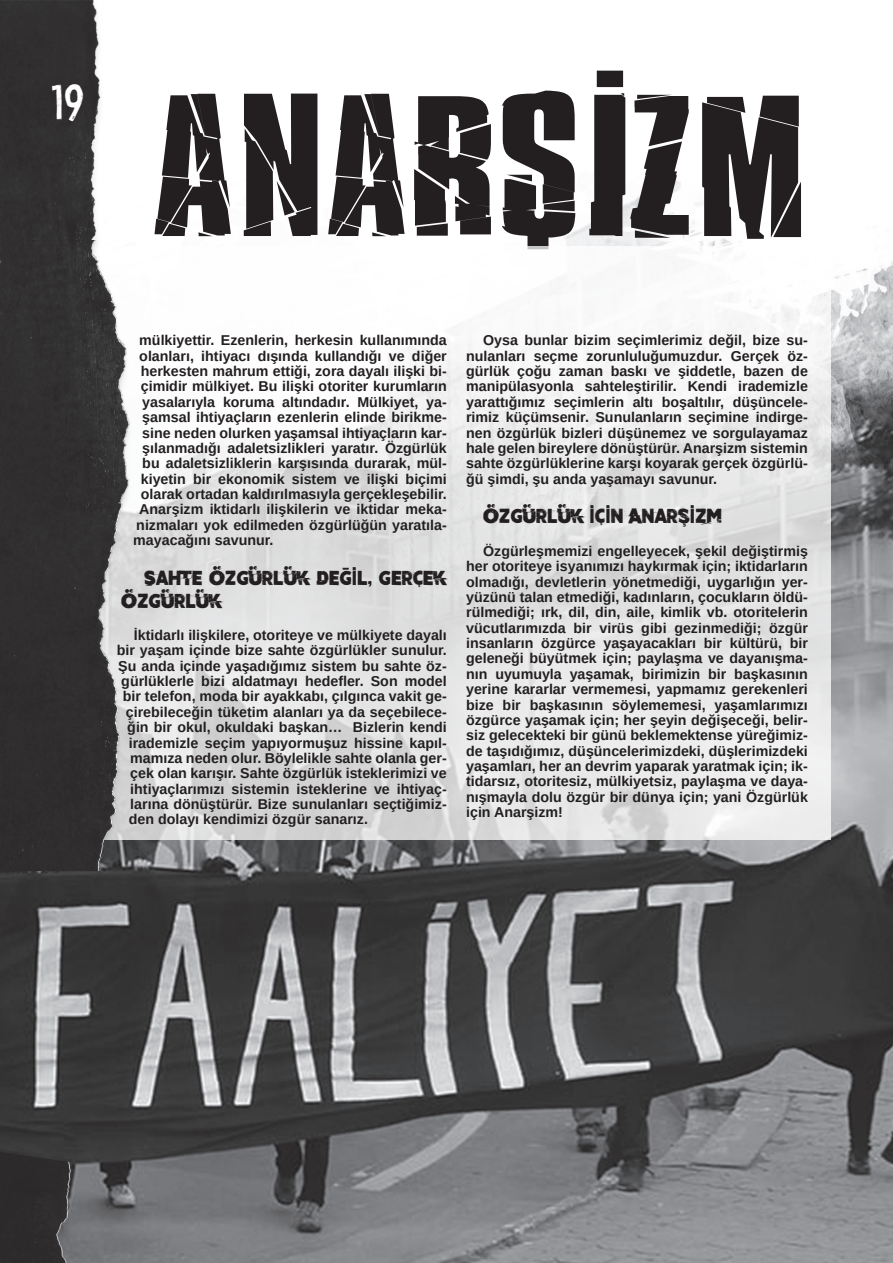
<style>
.page{position:relative;width:893px;height:1263px;background:#fff}
.page>*{position:absolute;margin:0;border:0;box-sizing:border-box;transform-origin:0 0}
.t1{font:174.9px "Bison PR";color:#231f20;scale:1.28 1}
.t2{font:49.5px "Flea Market Finds";color:#fff}
.t3{font:21px/22.6px "Cutthecrap";color:#231f20}
.t4{font:700 14.25px/15.5px "Arimo";color:#231f20;text-align:justify}
</style>
<div class="page">
<img style="left:0;top:0;width:893px;height:1263px">
<svg style="left:204px;top:247px;width:627px;height:593px"></svg>
<img style="left:0;top:240px;width:204px;height:631px">
<svg style="left:343px;top:567px;width:6px;height:2px"></svg>
<h2 class="t2" style="left:46px;top:71px;width:32px">19</h2>
<h2 class="t2" style="left:53px;top:71px;width:32px">19</h2>
<h1 class="t1" style="left:150px;top:68px;width:515px">ANARŞİZM</h1>
<p class="t4" style="left:139px;top:333px;width:309px">mülkiyettir. Ezenlerin, herkesin kullanımında</p>
<p class="t4" style="left:139px;top:348px;width:309px">olanları, ihtiyacı dışında kullandığı ve diğer</p>
<p class="t4" style="left:141px;top:364px;width:308px">herkesten mahrum ettiği, zora dayalı ilişki bi-</p>
<p class="t4" style="left:141px;top:379px;width:308px">çimidir mülkiyet. Bu ilişki otoriter kurumların</p>
<p class="t4" style="left:142px;top:394px;width:306px">yasalarıyla koruma altındadır. Mülkiyet, ya-</p>
<p class="t4" style="left:142px;top:410px;width:306px">şamsal ihtiyaçların ezenlerin elinde birikme-</p>
<p class="t4" style="left:142px;top:425px;width:306px">sine neden olurken yaşamsal ihtiyaçların kar-</p>
<p class="t4" style="left:142px;top:440px;width:306px">şılanmadığı adaletsizlikleri yaratır. Özgürlük</p>
<p class="t4" style="left:142px;top:456px;width:306px">bu adaletsizliklerin karşısında durarak, mül-</p>
<p class="t4" style="left:141px;top:471px;width:308px">kiyetin bir ekonomik sistem ve ilişki biçimi</p>
<p class="t4" style="left:141px;top:487px;width:308px">olarak ortadan kaldırılmasıyla gerçekleşebilir.</p>
<p class="t4" style="left:139px;top:502px;width:309px">Anarşizm iktidarlı ilişkilerin ve iktidar meka-</p>
<p class="t4" style="left:136px;top:517px;width:312px">nizmaları yok edilmeden özgürlüğün yaratıla-</p>
<p class="t4" style="left:133px;top:533px;width:142px">mayacağını savunur.</p>
<h3 class="t3" style="left:121px;top:565px;width:327px;text-indent:23px">SAHTE ÖZGÜRLÜK DEĞİL, GERÇEK<br>ÖZGÜRLÜK</h3>
<p class="t4" style="left:134px;top:627px;width:314px">İktidarlı ilişkilere, otoriteye ve mülkiyete dayalı</p>
<p class="t4" style="left:117px;top:643px;width:331px">bir yaşam içinde bize sahte özgürlükler sunulur.</p>
<p class="t4" style="left:118px;top:658px;width:330px">Şu anda içinde yaşadığımız sistem bu sahte öz-</p>
<p class="t4" style="left:121px;top:674px;width:327px">gürlüklerle bizi aldatmayı hedefler. Son model</p>
<p class="t4" style="left:123px;top:689px;width:325px">bir telefon, moda bir ayakkabı, çılgınca vakit ge-</p>
<p class="t4" style="left:126px;top:704px;width:322px">çirebileceğin tüketim alanları ya da seçebilece-</p>
<p class="t4" style="left:127px;top:720px;width:321px">ğin bir okul, okuldaki başkan… Bizlerin kendi</p>
<p class="t4" style="left:129px;top:735px;width:320px">irademizle seçim yapıyormuşuz hissine kapıl-</p>
<p class="t4" style="left:130px;top:750px;width:318px">mamıza neden olur. Böylelikle sahte olanla ger-</p>
<p class="t4" style="left:130px;top:766px;width:318px">çek olan karışır. Sahte özgürlük isteklerimizi ve</p>
<p class="t4" style="left:130px;top:781px;width:318px">ihtiyaçlarımızı sistemin isteklerine ve ihtiyaç-</p>
<p class="t4" style="left:130px;top:797px;width:318px">larına dönüştürür. Bize sunulanları seçtiğimiz-</p>
<p class="t4" style="left:129px;top:812px;width:241px">den dolayı kendimizi özgür sanarız.</p>
<p class="t4" style="left:466px;top:333px;width:343px;text-indent:17px">Oysa bunlar bizim seçimlerimiz değil, bize su&shy;nulanları seçme zorunluluğumuzdur. Gerçek öz&shy;gürlük çoğu zaman baskı ve şiddetle, bazen de manipülasyonla sahteleştirilir. Kendi irademizle yarattığımız seçimlerin altı boşaltılır, düşüncele&shy;rimiz küçümsenir. Sunulanların seçimine indirge&shy;nen özgürlük bizleri düşünemez ve sorgulayamaz hale gelen bireylere dönüştürür. Anarşizm sistemin sahte özgürlüklerine karşı koyarak gerçek özgürlü&shy;ğü şimdi, şu anda yaşamayı savunur.</p>
<h3 class="t3" style="left:483px;top:503px;width:241px">ÖZGÜRLÜK İÇİN ANARŞİZM</h3>
<p class="t4" style="left:466px;top:543px;width:343px;text-indent:17px">Özgürleşmemizi engelleyecek, şekil değiştirmiş her otoriteye isyanımızı haykırmak için; iktidarların olmadığı, devletlerin yönetmediği, uygarlığın yer&shy;yüzünü talan etmediği, kadınların, çocukların öldü&shy;rülmediği; ırk, dil, din, aile, kimlik vb. otoritelerin vücutlarımızda bir virüs gibi gezinmediği; özgür insanların özgürce yaşayacakları bir kültürü, bir geleneği büyütmek için; paylaşma ve dayanışma&shy;nın uyumuyla yaşamak, birimizin bir başkasının yerine kararlar vermemesi, yapmamız gerekenleri bize bir başkasının söylememesi, yaşamlarımızı özgürce yaşamak için; her şeyin değişeceği, belir&shy;siz gelecekteki bir günü beklemektense yüreğimiz&shy;de taşıdığımız, düşüncelerimizdeki, düşlerimizdeki yaşamları, her an devrim yaparak yaratmak için; ik&shy;tidarsız, otoritesiz, mülkiyetsiz, paylaşma ve daya&shy;nışmayla dolu özgür bir dünya için; yani Özgürlük için Anarşizm!</p>
</div>
